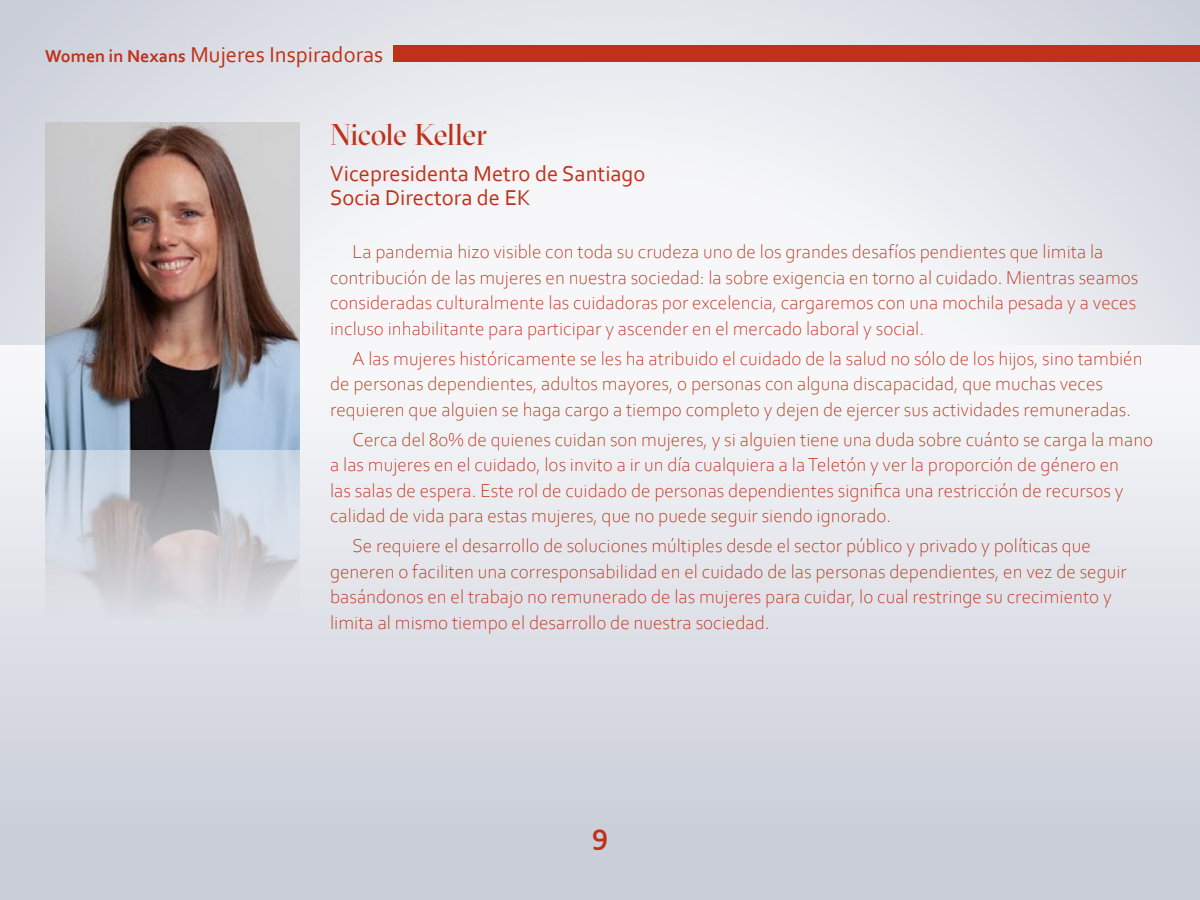
<style>
.page{position:relative;width:1200px;height:900px;background:#fff}
.page>*{position:absolute;margin:0;border:0;box-sizing:border-box;transform-origin:0 0}
.t1{font:30px "GT Sectra Display";letter-spacing:-.015em;color:#bf3119}
.t2{font:700 30px "Corbel";color:#bf3119}
.t3{font:22.5px/24px "Corbel";color:#bf3119}
.t4{font:300 19.5px/25.5px "Corbel";color:#bf3119}
.s1{font-weight:700;font-size:18px}
</style>
<div class="page">
<svg style="left:0;top:0;width:1200px;height:345px"></svg>
<div style="left:0;top:345px;width:1200px;height:555px;background:linear-gradient(to bottom,#f9f9fb,#c6cad5)"></div>
<div style="left:393px;top:45px;width:807px;height:17px;background:#bf3119"></div>
<img style="left:45px;top:122px;width:255px;height:656px">
<p class="t3" style="left:45px;top:42px;width:340px"><span class="s1">Women in Nexans</span> Mujeres Inspiradoras</p>
<h1 class="t1" style="left:330px;top:117px;width:158px">Nicole Keller</h1>
<p class="t3" style="left:330px;top:161px;width:317px">Vicepresidenta Metro de Santiago<br>Socia Directora de EK</p>
<p class="t4" style="left:330px;top:238px;width:810px;text-indent:23px">La pandemia hizo visible con toda su crudeza uno de los grandes desafíos pendientes que limita la contribución de las mujeres en nuestra sociedad: la sobre exigencia en torno al cuidado. Mientras seamos consideradas culturalmente las cuidadoras por excelencia, cargaremos con una mochila pesada y a veces incluso inhabilitante para participar y ascender en el mercado laboral y social.</p>
<p class="t4" style="left:330px;top:345px;width:814px;text-indent:23px">A las mujeres históricamente se les ha atribuido el cuidado de la salud no sólo de los hijos, sino también de personas dependientes, adultos mayores, o personas con alguna discapacidad, que muchas veces requieren que alguien se haga cargo a tiempo completo y dejen de ejercer sus actividades remuneradas.</p>
<p class="t4" style="left:330px;top:426px;width:825px;text-indent:23px">Cerca del 80% de quienes cuidan son mujeres, y si alguien tiene una duda sobre cuánto se carga la mano a las mujeres en el cuidado, los invito a ir un día cualquiera a la Teletón y ver la proporción de género en<br>las salas de espera. Este rol de cuidado de personas dependientes significa una restricción de recursos y calidad de vida para estas mujeres, que no puede seguir siendo ignorado.</p>
<p class="t4" style="left:330px;top:532px;width:798px;text-indent:23px">Se requiere el desarrollo de soluciones múltiples desde el sector público y privado y políticas que generen o faciliten una corresponsabilidad en el cuidado de las personas dependientes, en vez de seguir basándonos en el trabajo no remunerado de las mujeres para cuidar, lo cual restringe su crecimiento y limita al mismo tiempo el desarrollo de nuestra sociedad.</p>
<h1 class="t2" style="left:592px;top:816px;width:18px">9</h1>
</div>
